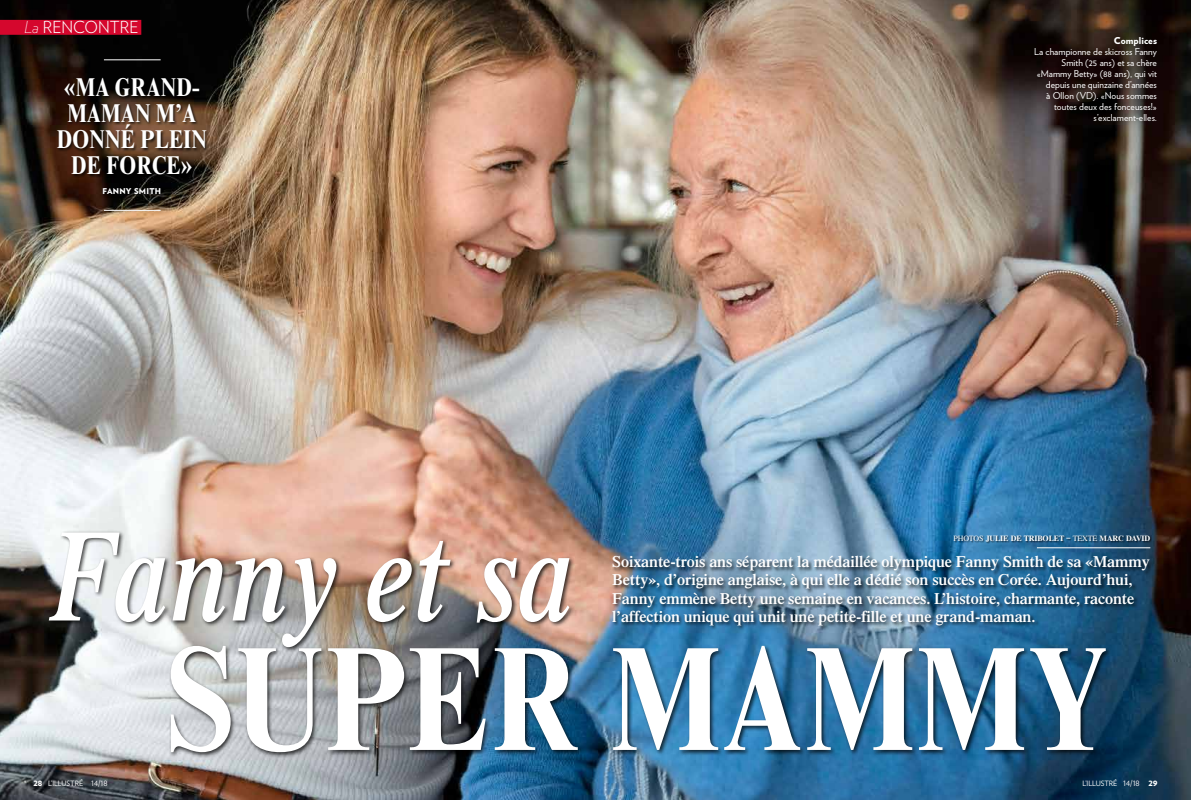
<style>
.page{position:relative;width:1191px;height:800px;background:#fff}
.page>*{position:absolute;margin:0;border:0;box-sizing:border-box;transform-origin:0 0}
.t1{font:700 condensed 149px "Times New Roman MT Std";letter-spacing:.01em;color:#fff}
.t2{font:italic 600 129.3px "Times LT Std";letter-spacing:.01em;color:#fff;scale:.82 1}
.t3{font:700 condensed 26px/26px "Times New Roman MT Std";letter-spacing:.01em;color:#fff;text-align:center}
.t4{font:300 16.5px "Verlag";color:#fff}
.t5{font:600 16px/18px "Times LT Std";letter-spacing:-.005em;color:#fff}
.t6{font:9.5px/11px "Verlag";letter-spacing:.005em;color:#fff;text-align:right}
.t7{font:900 9.5px "Verlag";letter-spacing:.005em;color:#fff}
.t8{font:700 8px "Times LT Std";letter-spacing:-.02em;color:#fff}
.t9{font:900 8px "Verlag";letter-spacing:.03em;color:#fff}
.t10{font:7.3px "Verlag";letter-spacing:-.005em;color:#fff}
.s1{font-weight:200;font-style:italic}
.s2{font-weight:400}
.s3{font-weight:900}
</style>
<div class="page">
<img style="left:0;top:0;width:1191px;height:799px">
<div style="left:612px;top:555px;width:542px;height:75px;background:#000;opacity:.75"></div>
<div style="left:169px;top:644px;width:942px;height:114px;background:#000;opacity:.75"></div>
<div style="left:47px;top:530px;width:528px;height:123px;background:#000;opacity:.75"></div>
<hr style="left:1037px;top:547px;width:113px;height:1px;background:#fff">
<div style="left:0;top:20px;width:141px;height:15px;background:#d5072d"></div>
<div style="left:953px;top:535px;width:199px;height:8px;background:#000;opacity:.75"></div>
<hr style="left:104px;top:60px;width:57px;height:1px;background:#fff">
<hr style="left:104px;top:210px;width:57px;height:1px;background:#fff">
<div style="left:56px;top:77px;width:153px;height:120px;background:#000;opacity:.75"></div>
<p class="t4" style="left:24px;top:15px;width:116px"><span class="s1">La</span> RENCONTRE</p>
<h3 class="t3" style="left:57px;top:75px;width:152px">«MA GRAND-<br>MAMAN M’A<br>DONNÉ PLEIN<br>DE FORCE»</h3>
<p class="t9" style="left:103px;top:185px;width:60px">FANNY SMITH</p>
<p class="t7" style="left:1113px;top:33px;width:45px">Complices</p>
<p class="t6" style="left:1034px;top:45px;width:124px">La championne de skicross Fanny<br>Smith (25 ans) et sa chère «Mammy Betty» (88 ans), qui vit depuis une quinzaine d’années<br>à Ollon (VD). «Nous sommes toutes deux des fonceuses!» s’exclament-elles.</p>
<h2 class="t2" style="left:50px;top:501px;width:639px">Fanny et sa</h2>
<p class="t8" style="left:953px;top:533px;width:198px"><span class="s2">PHOTOS</span> JULIE DE TRIBOLET – <span class="s2">TEXTE</span> MARC DAVID</p>
<p class="t5" style="left:612px;top:552px;width:539px">Soixante-trois ans séparent la médaillée olympique Fanny Smith de sa «Mammy Betty», d’origine anglaise, à qui elle a dédié son succès en Corée. Aujourd’hui, Fanny emmène Betty une semaine en vacances. L’histoire, charmante, raconte l’affection unique qui unit une petite-fille et une grand-maman.</p>
<h1 class="t1" style="left:167px;top:613px;width:942px">SUPER MAMMY</h1>
<p class="t10" style="left:33px;top:777px;width:76px"><span class="s3">28</span> L’ILLUSTRÉ 14/18</p>
<p class="t10" style="left:1082px;top:777px;width:77px">L’ILLUSTRÉ 14/18 <span class="s3">29</span></p>
</div>
